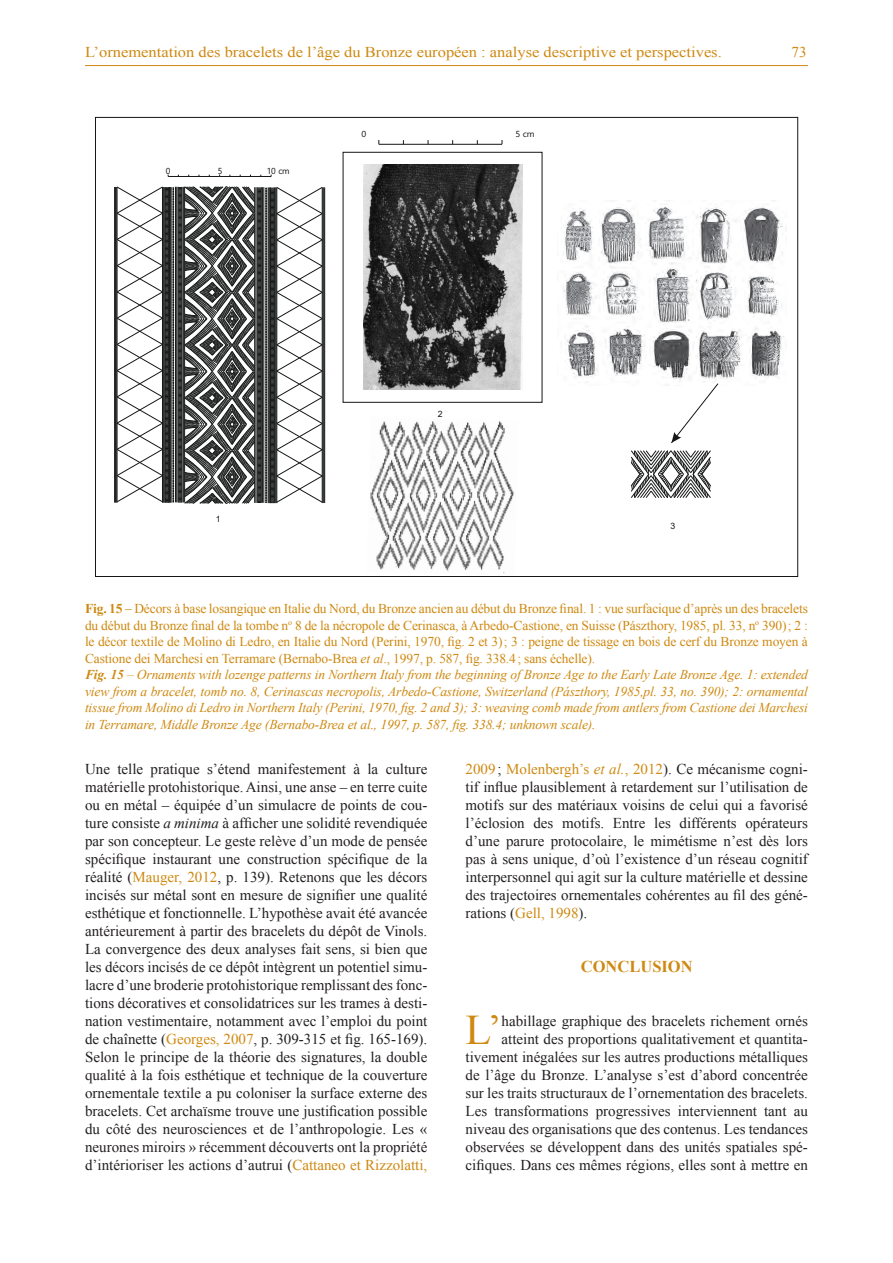
<style>
.page{position:relative;width:893px;height:1263px;background:#fff}
.page>*{position:absolute;margin:0;border:0;box-sizing:border-box;transform-origin:0 0}
.Normal_sans_retriat{font:42.15px "Times New Roman";color:#ce8911}
.Titre1{font:700 16.5px "Times New Roman";color:#ce8911}
.Normal_sans_retriat-2{font:15px/18px "Times New Roman";color:#231f20;text-align:justify}
.t1{font:15px "Times New Roman";color:#ce8911;scale:1.1 1}
.t2{font:15px "Times New Roman";color:#ce8911}
.Figures{font:italic 13.5px/16.5px "Times New Roman";letter-spacing:-.01em;color:#ce8911;text-align:justify}
.Figures-2{font:13.5px/16.5px "Times New Roman";letter-spacing:-.01em;color:#ce8911;text-align:justify}
.t3{font:8.7px "Ebrima";color:#151616}
.t4{font:8.7px "Arial";color:#151616}
.s1{font-weight:700}
.s2{font-style:italic}
.s3{color:#ce8911}
.s4{font-style:italic;color:#ce8911}
</style>
<div class="page">
<hr style="left:85px;top:65px;width:723px;height:1px;background:#ce8911">
<img style="left:563px;top:204px;width:221px;height:182px">
<svg style="left:631px;top:450px;width:80px;height:48px"></svg>
<svg style="left:117px;top:186px;width:205px;height:318px"></svg>
<hr style="left:116px;top:187px;width:1px;height:316px;background:#151616">
<hr style="left:323px;top:187px;width:1px;height:316px;background:#151616">
<hr style="left:114px;top:187px;width:1px;height:316px;background:#151616">
<hr style="left:115px;top:187px;width:1px;height:316px;background:#151616">
<hr style="left:324px;top:187px;width:1px;height:316px;background:#151616">
<hr style="left:117px;top:187px;width:1px;height:316px;background:#151616">
<hr style="left:322px;top:187px;width:1px;height:316px;background:#151616">
<svg style="left:671px;top:383px;width:47px;height:60px"></svg>
<hr style="left:168px;top:176px;width:52px;height:1px;background:#151616">
<hr style="left:220px;top:176px;width:51px;height:1px;background:#151616">
<div style="left:343px;top:152px;width:199px;height:251px;border:1px solid #151616"></div>
<hr style="left:379px;top:144px;width:123px;height:1px;background:#151616">
<img style="left:363px;top:165px;width:159px;height:225px">
<img style="left:370px;top:421px;width:144px;height:152px">
<p class="t1" style="left:85px;top:42px;width:580px">L’ornementation des bracelets de l’âge du Bronze européen : analyse descriptive et perspectives.</p>
<p class="t2" style="left:792px;top:42px;width:16px">73</p>
<p class="t3" style="left:166px;top:164px;width:6px">0</p>
<p class="t3" style="left:218px;top:164px;width:6px">5</p>
<p class="t3" style="left:267px;top:164px;width:25px">10 cm</p>
<p class="t3" style="left:361px;top:127px;width:6px">0</p>
<p class="t3" style="left:515px;top:127px;width:21px">5 cm</p>
<p class="t4" style="left:216px;top:513px;width:6px">1</p>
<p class="t4" style="left:438px;top:408px;width:6px">2</p>
<p class="t4" style="left:671px;top:520px;width:6px">3</p>
<p class="Figures-2" style="left:85px;top:600px;width:724px"><span class="s1">Fig. 15</span> – Décors à base losangique en Italie du Nord, du Bronze ancien au début du Bronze final. 1 : vue surfacique d’après un des bracelets du début du Bronze final de la tombe n<sup>o</sup> 8 de la nécropole de Cerinasca, à Arbedo-Castione, en Suisse (Pászthory, 1985, pl. 33, n<sup>o</sup> 390); 2 : le décor textile de Molino di Ledro, en Italie du Nord (Perini, 1970, fig. 2 et 3); 3 : peigne de tissage en bois de cerf du Bronze moyen à Castione dei Marchesi en Terramare (Bernabo-Brea <span class="s2">et al</span>., 1997, p. 587, fig. 338.4; sans échelle).</p>
<p class="Figures" style="left:85px;top:666px;width:724px"><span class="s1">Fig. 15</span> – Ornaments with lozenge patterns in Northern Italy from the beginning of Bronze Age to the Early Late Bronze Age. 1: extended view from a bracelet, tomb no. 8, Cerinascas necropolis, Arbedo-Castione, Switzerland (Pászthory, 1985,pl. 33, no. 390); 2: ornamental tissue from Molino di Ledro in Northern Italy (Perini, 1970, fig. 2 and 3); 3: weaving comb made from antlers from Castione dei Marchesi in Terramare, Middle Bronze Age (Bernabo-Brea et al., 1997, p. 587, fig. 338.4; unknown scale).</p>
<p class="Normal_sans_retriat-2" style="left:85px;top:760px;width:344px">Une telle pratique s’étend manifestement à la culture matérielle protohistorique. Ainsi, une anse – en terre cuite ou en métal – équipée d’un simulacre de points de cou&shy;ture consiste <span class="s2">a minima</span> à afficher une solidité revendiquée par son concepteur. Le geste relève d’un mode de pensée spécifique instaurant une construction spécifique de la réalité (<span class="s3">Mauger, 2012</span>, p. 139). Retenons que les décors incisés sur métal sont en mesure de signifier une qualité esthétique et fonctionnelle. L’hypothèse avait été avancée antérieurement à partir des bracelets du dépôt de Vinols.<br>La convergence des deux analyses fait sens, si bien que les décors incisés de ce dépôt intègrent un potentiel simu&shy;lacre d’une broderie protohistorique remplissant des fonc&shy;tions décoratives et consolidatrices sur les trames à desti&shy;nation vestimentaire, notamment avec l’emploi du point de chaînette (<span class="s3">Georges, 2007</span>, p. 309-315 et fig. 165-169).<br>Selon le principe de la théorie des signatures, la double qualité à la fois esthétique et technique de la couverture ornementale textile a pu coloniser la surface externe des bracelets. Cet archaïsme trouve une justification possible du côté des neurosciences et de l’anthropologie. Les « neurones miroirs » récemment découverts ont la propriété d’intérioriser les actions d’autrui (<span class="s3">Cattaneo et Rizzolatti,</span></p>
<p class="Normal_sans_retriat-2" style="left:466px;top:760px;width:344px"><span class="s3">2009</span> ; <span class="s3">Molenbergh’s</span> <span class="s4">et al.</span><span class="s3">, 2012</span>). Ce mécanisme cogni&shy;tif influe plausiblement à retardement sur l’utilisation de motifs sur des matériaux voisins de celui qui a favorisé l’éclosion des motifs. Entre les différents opérateurs d’une parure protocolaire, le mimétisme n’est dès lors pas à sens unique, d’où l’existence d’un réseau cognitif interpersonnel qui agit sur la culture matérielle et dessine des trajectoires ornementales cohérentes au fil des géné&shy;rations (<span class="s3">Gell, 1998</span>).</p>
<p class="Titre1" style="left:581px;top:955px;width:113px">CONCLUSION</p>
<p class="Normal_sans_retriat" style="left:466px;top:1002px;width:37px">L’</p>
<p class="Normal_sans_retriat-2" style="left:466px;top:1012px;width:344px;text-align:right">habillage graphique des bracelets richement ornés atteint des proportions qualitativement et quantita&shy;tivement inégalées sur les autres productions métalliques de l’âge du Bronze. L’analyse s’est d’abord concentrée sur les traits structuraux de l’ornementation des bracelets.<br>Les transformations progressives interviennent tant au niveau des organisations que des contenus. Les tendances observées se développent dans des unités spatiales spé&shy;cifiques. Dans ces mêmes régions, elles sont à mettre en</p>
</div>
